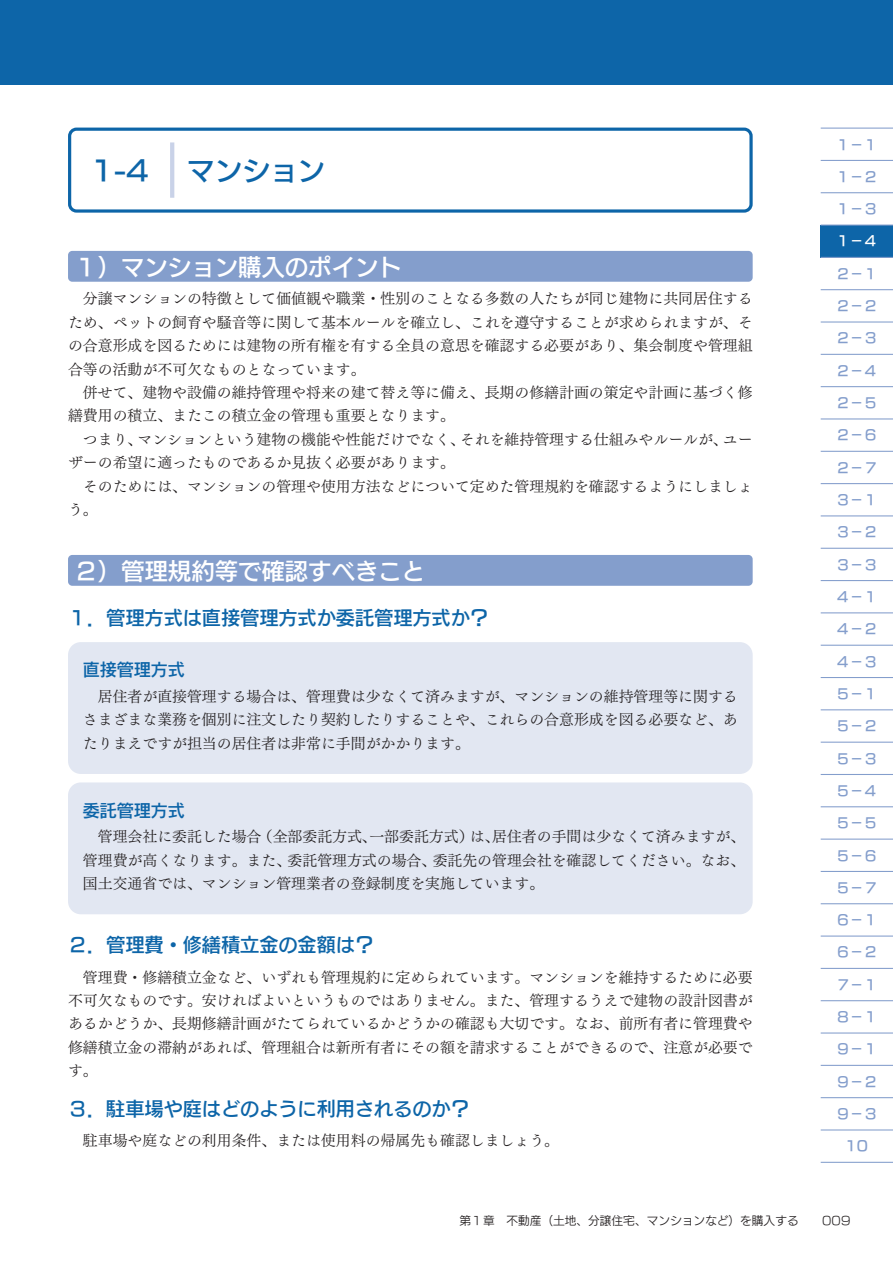
<style>
.page{position:relative;width:893px;height:1263px;background:#fff}
.page>*{position:absolute;margin:0;border:0;box-sizing:border-box;transform-origin:0 0}
.t1{font:27.6px "New Rodin Pro DB";color:#0d65a8}
.t2{font:23.4px "New Rodin Pro DB";color:#fff}
.t3{font:19.2px "New Rodin Pro DB";color:#0d65a8}
.t4{font:16.95px "New Rodin Pro DB";color:#0d65a8}
.t5{font:14.85px/23.4px "Tsuku Min Pr 6 R";color:#231f20;text-align:justify}
.t6{font:13.8px "New Rodin Pro DB";color:#849ecc}
.t7{font:13.8px "New Rodin Pro DB";color:#fff}
.t8{font:11.7px "New Rodin Pro M";color:#231f20}
</style>
<div class="page">
<div style="left:68px;top:642px;width:685px;height:132px;background:#e2e7f2;border-radius:13px"></div>
<div style="left:68px;top:782px;width:685px;height:132px;background:#e2e7f2;border-radius:13px"></div>
<div style="left:68px;top:128px;width:685px;height:85px;border:3px solid #0d65a8;border-radius:7px"></div>
<hr style="left:170px;top:142px;width:4px;height:56px;background:#c9d2e8">
<div style="left:68px;top:555px;width:685px;height:31px;background:#849ecc;border-radius:4px"></div>
<div style="left:68px;top:251px;width:685px;height:31px;background:#849ecc;border-radius:4px"></div>
<div style="left:821px;top:225px;width:72px;height:32px;background:#0d65a8"></div>
<hr style="left:821px;top:128px;width:72px;height:1px;background:#849ecc">
<hr style="left:821px;top:160px;width:72px;height:1px;background:#849ecc">
<hr style="left:821px;top:192px;width:72px;height:1px;background:#849ecc">
<hr style="left:821px;top:225px;width:72px;height:1px;background:#849ecc">
<hr style="left:821px;top:257px;width:72px;height:1px;background:#849ecc">
<hr style="left:821px;top:289px;width:72px;height:1px;background:#849ecc">
<hr style="left:821px;top:321px;width:72px;height:2px;background:#849ecc">
<hr style="left:821px;top:354px;width:72px;height:1px;background:#849ecc">
<hr style="left:821px;top:386px;width:72px;height:1px;background:#849ecc">
<hr style="left:821px;top:418px;width:72px;height:1px;background:#849ecc">
<hr style="left:821px;top:451px;width:72px;height:1px;background:#849ecc">
<hr style="left:821px;top:483px;width:72px;height:1px;background:#849ecc">
<hr style="left:821px;top:515px;width:72px;height:1px;background:#849ecc">
<hr style="left:821px;top:548px;width:72px;height:1px;background:#849ecc">
<hr style="left:821px;top:580px;width:72px;height:1px;background:#849ecc">
<hr style="left:821px;top:612px;width:72px;height:1px;background:#849ecc">
<hr style="left:821px;top:645px;width:72px;height:1px;background:#849ecc">
<hr style="left:821px;top:677px;width:72px;height:1px;background:#849ecc">
<hr style="left:821px;top:709px;width:72px;height:1px;background:#849ecc">
<hr style="left:821px;top:742px;width:72px;height:1px;background:#849ecc">
<hr style="left:821px;top:774px;width:72px;height:1px;background:#849ecc">
<hr style="left:821px;top:806px;width:72px;height:1px;background:#849ecc">
<hr style="left:821px;top:838px;width:72px;height:2px;background:#849ecc">
<hr style="left:821px;top:871px;width:72px;height:1px;background:#849ecc">
<hr style="left:821px;top:903px;width:72px;height:1px;background:#849ecc">
<hr style="left:821px;top:935px;width:72px;height:1px;background:#849ecc">
<hr style="left:821px;top:968px;width:72px;height:1px;background:#849ecc">
<hr style="left:821px;top:1000px;width:72px;height:1px;background:#849ecc">
<hr style="left:821px;top:1032px;width:72px;height:1px;background:#849ecc">
<hr style="left:821px;top:1065px;width:72px;height:1px;background:#849ecc">
<hr style="left:821px;top:1097px;width:72px;height:1px;background:#849ecc">
<hr style="left:821px;top:1129px;width:72px;height:1px;background:#849ecc">
<hr style="left:821px;top:1162px;width:72px;height:1px;background:#849ecc">
<div style="left:0;top:0;width:893px;height:85px;background:#0d65a8"></div>
<h1 class="t1" style="left:92px;top:146px;width:59px">1-4</h1>
<h1 class="t1" style="left:187px;top:146px;width:140px">マンション</h1>
<h2 class="t2" style="left:74px;top:247px;width:329px">１）マンション購入のポイント</h2>
<p class="t5" style="left:68px;top:285px;width:686px;text-align:left">　分譲マンションの特徴として価値観や職業・性別のことなる多数の人たちが同じ建物に共同居住するため、ペットの飼育や騒音等に関して基本ルールを確立し、これを遵守することが求められますが、その合意形成を図るためには建物の所有権を有する全員の意思を確認する必要があり、集会制度や管理組合等の活動が不可欠なものとなっています。<br>　併せて、建物や設備の維持管理や将来の建て替え等に備え、長期の修繕計画の策定や計画に基づく修繕費用の積立、またこの積立金の管理も重要となります。<br>　つまり、マンションという建物の機能や性能だけでなく、それを維持管理する仕組みやルールが、ユーザーの希望に適ったものであるか見抜く必要があります。<br>　そのためには、マンションの管理や使用方法などについて定めた管理規約を確認するようにしましょう。</p>
<h2 class="t2" style="left:74px;top:551px;width:352px">２）管理規約等で確認すべきこと</h2>
<p class="t3" style="left:68px;top:601px;width:422px">１．管理方式は直接管理方式か委託管理方式か？</p>
<p class="t4" style="left:83px;top:655px;width:104px">直接管理方式</p>
<p class="t5" style="left:83px;top:683px;width:656px">　居住者が直接管理する場合は、管理費は少なくて済みますが、マンションの維持管理等に関するさまざまな業務を個別に注文したり契約したりすることや、これらの合意形成を図る必要など、あたりまえですが担当の居住者は非常に手間がかかります。</p>
<p class="t4" style="left:83px;top:795px;width:104px">委託管理方式</p>
<p class="t5" style="left:83px;top:823px;width:664px">　管理会社に委託した場合（全部委託方式、一部委託方式）は、居住者の手間は少なくて済みますが、管理費が高くなります。また、委託管理方式の場合、委託先の管理会社を確認してください。なお、国土交通省では、マンション管理業者の登録制度を実施しています。</p>
<p class="t3" style="left:68px;top:929px;width:308px">２．管理費・修繕積立金の金額は？</p>
<p class="t5" style="left:68px;top:964px;width:686px">　管理費・修繕積立金など、いずれも管理規約に定められています。マンションを維持するために必要不可欠なものです。安ければよいというものではありません。また、管理するうえで建物の設計図書があるかどうか、長期修繕計画がたてられているかどうかの確認も大切です。なお、前所有者に管理費や修繕積立金の滞納があれば、管理組合は新所有者にその額を請求することができるので、注意が必要です。</p>
<p class="t3" style="left:68px;top:1092px;width:403px">３．駐車場や庭はどのように利用されるのか？</p>
<p class="t5" style="left:68px;top:1127px;width:493px">　駐車場や庭などの利用条件、または使用料の帰属先も確認しましょう。</p>
<p class="t6" style="left:836px;top:132px;width:43px">１－１</p>
<p class="t6" style="left:836px;top:165px;width:43px">１－２</p>
<p class="t6" style="left:836px;top:197px;width:43px">１－３</p>
<p class="t7" style="left:836px;top:229px;width:43px">１－４</p>
<p class="t6" style="left:836px;top:262px;width:43px">２－１</p>
<p class="t6" style="left:836px;top:294px;width:43px">２－２</p>
<p class="t6" style="left:836px;top:326px;width:43px">２－３</p>
<p class="t6" style="left:836px;top:359px;width:43px">２－４</p>
<p class="t6" style="left:836px;top:391px;width:43px">２－５</p>
<p class="t6" style="left:836px;top:423px;width:43px">２－６</p>
<p class="t6" style="left:836px;top:456px;width:43px">２－７</p>
<p class="t6" style="left:836px;top:488px;width:43px">３－１</p>
<p class="t6" style="left:836px;top:520px;width:43px">３－２</p>
<p class="t6" style="left:836px;top:553px;width:43px">３－３</p>
<p class="t6" style="left:836px;top:585px;width:43px">４－１</p>
<p class="t6" style="left:836px;top:617px;width:43px">４－２</p>
<p class="t6" style="left:836px;top:649px;width:43px">４－３</p>
<p class="t6" style="left:836px;top:682px;width:43px">５－１</p>
<p class="t6" style="left:836px;top:714px;width:43px">５－２</p>
<p class="t6" style="left:836px;top:746px;width:43px">５－３</p>
<p class="t6" style="left:836px;top:779px;width:43px">５－４</p>
<p class="t6" style="left:836px;top:811px;width:43px">５－５</p>
<p class="t6" style="left:836px;top:843px;width:43px">５－６</p>
<p class="t6" style="left:836px;top:876px;width:43px">５－７</p>
<p class="t6" style="left:836px;top:908px;width:43px">６－１</p>
<p class="t6" style="left:836px;top:940px;width:43px">６－２</p>
<p class="t6" style="left:836px;top:973px;width:43px">７－１</p>
<p class="t6" style="left:836px;top:1005px;width:43px">８－１</p>
<p class="t6" style="left:836px;top:1037px;width:43px">９－１</p>
<p class="t6" style="left:836px;top:1070px;width:43px">９－２</p>
<p class="t6" style="left:836px;top:1102px;width:43px">９－３</p>
<p class="t6" style="left:845px;top:1134px;width:24px">10</p>
<p class="t8" style="left:460px;top:1210px;width:392px">第１章　不動産（土地、分譲住宅、マンションなど）を購入する　　009</p>
</div>
